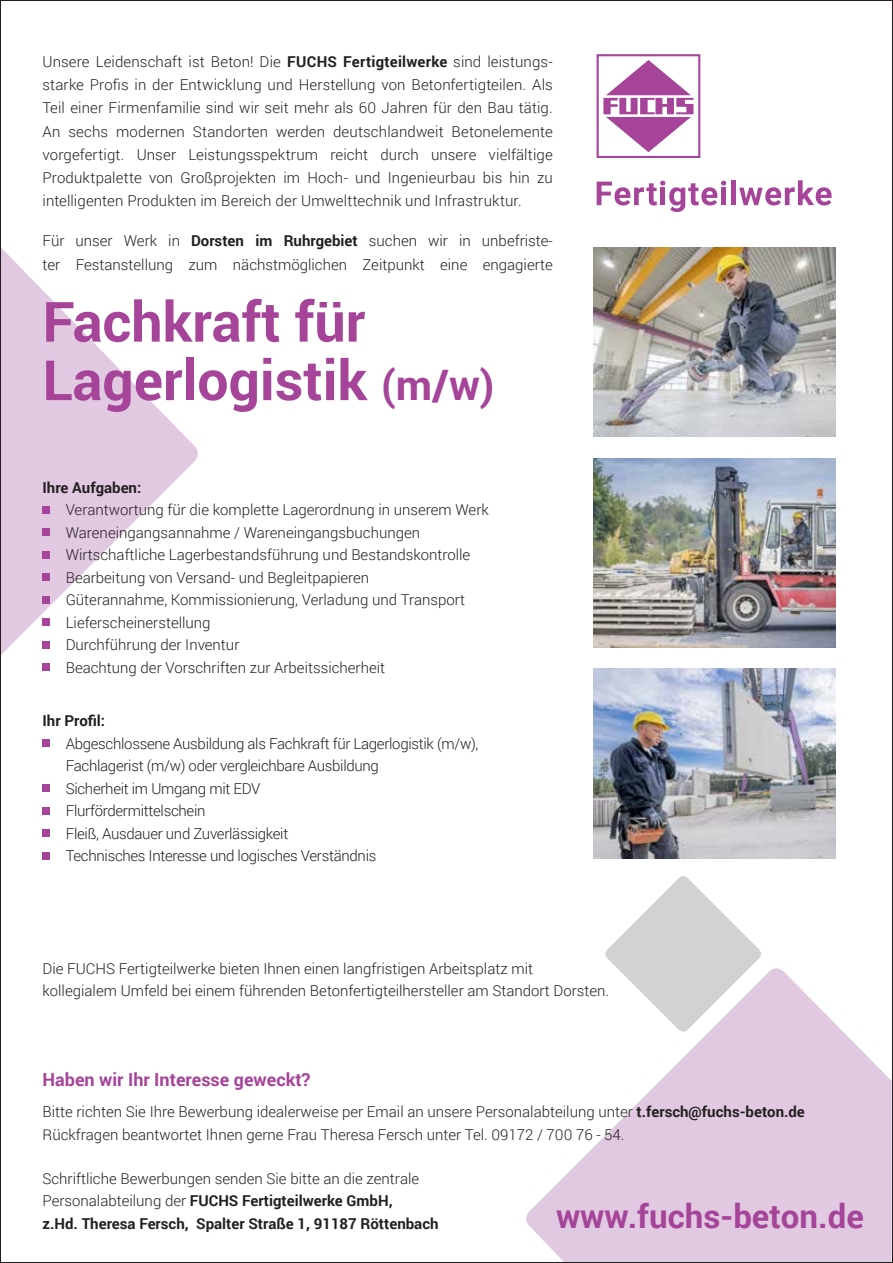
<style>
.page{position:relative;width:893px;height:1263px;background:#fff}
.page>*{position:absolute;margin:0;border:0;box-sizing:border-box;transform-origin:0 0}
.t1{font:700 55.5px/58.5px "Roboto";color:#a54499}
.t2{font:700 33px "Roboto";color:#a54499}
.t3{font:700 18px "Roboto";color:#a54499}
.t4{font:300 15px/23.2px "Roboto";color:#231f20}
.t5{font:300 15px/22.5px "Roboto";letter-spacing:-.02em;color:#231f20}
.t6{font:700 15px/22.5px "Roboto";color:#231f20}
.s1{font-weight:700}
.s2{font-size:42px}
.s3{font-weight:300}
</style>
<div class="page">
<svg style="left:605px;top:876px;width:156px;height:92px"></svg>
<svg style="left:526px;top:968px;width:365px;height:293px;fill:#e1c9e1"></svg>
<svg style="left:2px;top:249px;width:196px;height:422px"></svg>
<img style="left:594px;top:247px;width:241px;height:190px">
<img style="left:594px;top:458px;width:241px;height:190px">
<img style="left:594px;top:669px;width:241px;height:189px">
<div style="left:43px;top:506px;width:7px;height:8px;background:#a54499"></div>
<div style="left:43px;top:529px;width:7px;height:7px;background:#a54499"></div>
<div style="left:43px;top:551px;width:7px;height:8px;background:#a54499"></div>
<div style="left:43px;top:573px;width:7px;height:8px;background:#a54499"></div>
<div style="left:43px;top:596px;width:7px;height:8px;background:#a54499"></div>
<div style="left:43px;top:618px;width:7px;height:8px;background:#a54499"></div>
<div style="left:43px;top:641px;width:7px;height:8px;background:#a54499"></div>
<div style="left:43px;top:663px;width:7px;height:8px;background:#a54499"></div>
<div style="left:43px;top:739px;width:7px;height:8px;background:#a54499"></div>
<div style="left:43px;top:784px;width:7px;height:8px;background:#a54499"></div>
<div style="left:43px;top:807px;width:7px;height:8px;background:#a54499"></div>
<div style="left:43px;top:829px;width:7px;height:8px;background:#a54499"></div>
<div style="left:43px;top:852px;width:7px;height:8px;background:#a54499"></div>
<svg style="left:597px;top:181px;width:129px;height:31px"></svg>
<div style="left:731px;top:180px;width:5px;height:25px;background:#a54499"></div>
<svg style="left:739px;top:180px;width:93px;height:25px"></svg>
<svg style="left:597px;top:54px;width:103px;height:104px"></svg>
<p class="t4" style="left:43px;top:49px;width:512px;text-align:justify">Unsere Leidenschaft ist Beton! Die <span class="s1">FUCHS Fertigteilwerke</span> sind leistungs&shy;starke Profis in der Entwicklung und Herstellung von Betonfertigteilen. Als Teil einer Firmenfamilie sind wir seit mehr als 60 Jahren für den Bau tätig.<br>An sechs modernen Standorten werden deutschlandweit Betonelemente vorgefertigt. Unser Leistungsspektrum reicht durch unsere vielfältige Produktpalette von Großprojekten im Hoch- und Ingenieurbau bis hin zu intelligenten Produkten im Bereich der Umwelttechnik und Infrastruktur.</p>
<p class="t4" style="left:43px;top:228px;width:512px;line-height:24.6px">Für unser Werk in <span class="s1">Dorsten im Ruhrgebiet</span> suchen wir in unbefriste&shy;ter Festanstellung zum nächstmöglichen Zeitpunkt eine engagierte</p>
<p class="t1" style="left:43px;top:290px;width:453px">Fachkraft für<br>Lagerlogistik <span class="s2">(m/w)</span></p>
<p class="t6" style="left:43px;top:475px;width:100px">Ihre Aufgaben:</p>
<p class="t4" style="left:66px;top:498px;width:425px">Verantwortung für die komplette Lagerordnung in unserem Werk</p>
<p class="t4" style="left:66px;top:520px;width:356px">Wareneingangsannahme / Wareneingangsbuchungen</p>
<p class="t4" style="left:66px;top:543px;width:406px">Wirtschaftliche Lagerbestandsführung und Bestandskontrolle</p>
<p class="t4" style="left:66px;top:565px;width:305px">Bearbeitung von Versand- und Begleitpapieren</p>
<p class="t4" style="left:66px;top:588px;width:401px">Güterannahme, Kommissionierung, Verladung und Transport</p>
<p class="t4" style="left:66px;top:610px;width:146px">Lieferscheinerstellung</p>
<p class="t4" style="left:66px;top:633px;width:175px">Durchführung der Inventur</p>
<p class="t4" style="left:66px;top:655px;width:321px">Beachtung der Vorschriften zur Arbeitssicherheit</p>
<p class="t6" style="left:43px;top:709px;width:64px">Ihr Profil:</p>
<p class="t5" style="left:66px;top:731px;width:414px">Abgeschlossene Ausbildung als Fachkraft für Lagerlogistik (m/w),<br>Fachlagerist (m/w) oder vergleichbare Ausbildung</p>
<p class="t5" style="left:66px;top:776px;width:196px">Sicherheit im Umgang mit EDV</p>
<p class="t5" style="left:66px;top:799px;width:141px">Flurfördermittelschein</p>
<p class="t5" style="left:66px;top:821px;width:224px">Fleiß, Ausdauer und Zuverlässigkeit</p>
<p class="t5" style="left:66px;top:844px;width:312px">Technisches Interesse und logisches Verständnis</p>
<p class="t4" style="left:43px;top:956px;width:492px">Die FUCHS Fertigteilwerke bieten Ihnen einen langfristigen Arbeitsplatz mit</p>
<p class="t4" style="left:43px;top:979px;width:568px">kollegialem Umfeld bei einem führenden Betonfertigteilhersteller am Standort Dorsten.</p>
<p class="t3" style="left:43px;top:1067px;width:270px">Haben wir Ihr Interesse geweckt?</p>
<p class="t4" style="left:43px;top:1100px;width:764px;line-height:22.5px">Bitte richten Sie Ihre Bewerbung idealerweise per Email an unsere Personalabteilung unter <span class="s1">t.fersch@fuchs-beton.de<br></span>Rückfragen beantwortet Ihnen gerne Frau Theresa Fersch unter Tel. 09172 / 700 76 - 54.</p>
<p class="t6" style="left:43px;top:1166px;width:398px"><span class="s3">Schriftliche Bewerbungen senden Sie bitte an die zentrale<br>Personalabteilung der</span> FUCHS Fertigteilwerke GmbH,<br>z.Hd. Theresa Fersch, Spalter Straße 1, 91187 Röttenbach</p>
<p class="t2" style="left:556px;top:1193px;width:309px">www.fuchs-beton.de</p>
</div>
